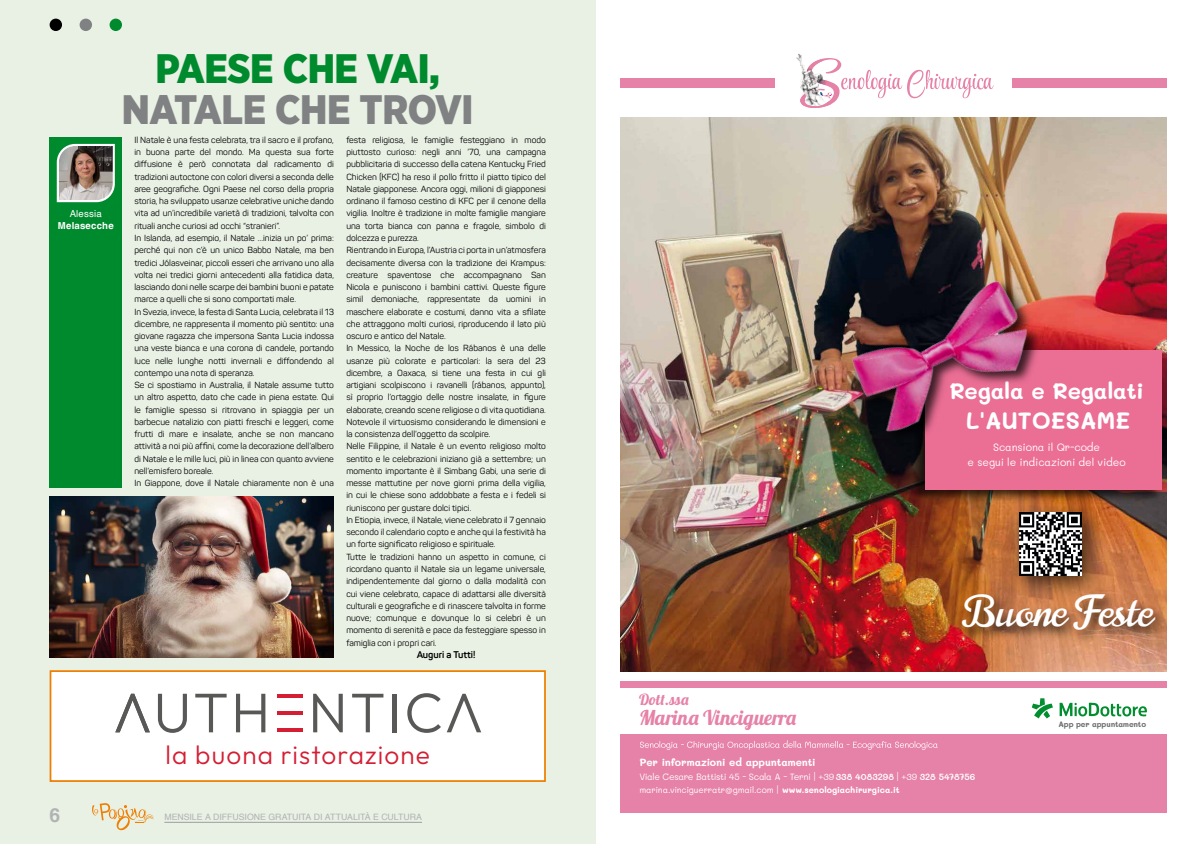
<style>
.page{position:relative;width:1191px;height:844px;background:#fff}
.page>*{position:absolute;margin:0;border:0;box-sizing:border-box;transform-origin:0 0}
.t1{font:42.88px "Norican";letter-spacing:-.01em;color:#fff}
.t2{font:900 41.12px "Gotham Narrow";letter-spacing:-.01em;color:#808183}
.t3{font:900 41.12px "Gotham Narrow";letter-spacing:-.01em;color:#008a2e}
.t4{font:100 26.16px "Outfit";letter-spacing:.045em;color:#d41e33}
.t5{font:700 23.62px "Mali";letter-spacing:-.01em;color:#fff}
.t6{font:700 22.31px "Mali";letter-spacing:-.01em;color:#fff}
.t7{font:20.47px "Lobster 1.4";letter-spacing:-.005em;color:#e681a7}
.t8{font:700 19.25px "Helvetica";color:#b1b3b4}
.t9{font:15.31px "Lobster 1.4";letter-spacing:.01em;color:#e681a7}
.t10{font:10.67px/15.5px "Mali";letter-spacing:-.01em;color:#fff;text-align:center}
.t11{font:700 10.41px "Mali";letter-spacing:-.015em;color:#fff}
.t12{font:700 9.62px "Panton";color:#000}
.t13{font:700 9.62px "Helvetica";letter-spacing:.02em;color:#fff}
.t14{font:9.62px "Helvetica";letter-spacing:.02em;color:#fff}
.t15{font:9.1px "Mali";letter-spacing:-.04em;color:#fff}
.t16{font:8.75px/12.2px "Panton";color:#000}
.t17{font:8.75px "Helvetica";letter-spacing:-.005em;color:#b1b3b4}
.t18{font:8.66px "Mali";letter-spacing:-.02em;color:#fff}
.t19{font:700 7.88px "Mali";letter-spacing:-.015em;color:#6d706f}
.s1{font-weight:600}
.s2{font-weight:700}
</style>
<div class="page">
<div style="left:0;top:0;width:595px;height:843px;background:#e9f0e4"></div>
<svg style="left:50px;top:137px;width:72px;height:350px;background:#128938"></svg>
<div style="left:50px;top:19px;width:12px;height:12px;background:#000;border-radius:50%"></div>
<div style="left:80px;top:19px;width:12px;height:12px;background:#808183;border-radius:50%"></div>
<div style="left:110px;top:19px;width:12px;height:12px;background:#008a2e;border-radius:50%"></div>
<img style="left:50px;top:496px;width:284px;height:161px">
<img style="left:620px;top:118px;width:546px;height:553px">
<div style="left:620px;top:734px;width:546px;height:78px;background:#e681a7"></div>
<svg style="left:640px;top:740px;width:297px;height:9px"></svg>
<img style="left:955px;top:582px;width:211px;height:78px">
<div style="left:620px;top:78px;width:154px;height:10px;background:#e681a7"></div>
<div style="left:620px;top:681px;width:546px;height:6px;background:#e681a7"></div>
<div style="left:1012px;top:78px;width:154px;height:10px;background:#e681a7"></div>
<img style="left:906px;top:343px;width:260px;height:163px">
<div style="left:925px;top:350px;width:237px;height:139px;background:#eb6e95"></div>
<img style="left:821px;top:258px;width:252px;height:215px">
<img style="left:827px;top:264px;width:229px;height:192px">
<img style="left:998px;top:491px;width:116px;height:117px">
<img style="left:1019px;top:513px;width:62px;height:62px">
<svg style="left:1031px;top:698px;width:22px;height:20px"></svg>
<svg style="left:1059px;top:702px;width:88px;height:15px"></svg>
<img style="left:796px;top:54px;width:6px;height:5px">
<svg style="left:797px;top:58px;width:196px;height:50px"></svg>
<div style="left:50px;top:670px;width:496px;height:111px;background:#fff;border:2px solid #ee7f00"></div>
<svg style="left:158px;top:693px;width:29px;height:39px"></svg>
<svg style="left:195px;top:693px;width:32px;height:39px"></svg>
<svg style="left:236px;top:693px;width:29px;height:39px"></svg>
<svg style="left:313px;top:693px;width:30px;height:39px"></svg>
<svg style="left:352px;top:693px;width:31px;height:39px"></svg>
<hr style="left:393px;top:693px;width:4px;height:39px;background:#585857">
<svg style="left:407px;top:693px;width:34px;height:39px"></svg>
<svg style="left:447px;top:693px;width:34px;height:39px"></svg>
<svg style="left:115px;top:693px;width:35px;height:39px"></svg>
<hr style="left:278px;top:728px;width:25px;height:4px;background:#d41e33">
<svg style="left:278px;top:711px;width:25px;height:3px"></svg>
<svg style="left:278px;top:694px;width:25px;height:3px"></svg>
<svg style="left:92px;top:803px;width:62px;height:27px"></svg>
<hr style="left:164px;top:821px;width:258px;height:1px;background:#9c9e9f">
<p class="t14" style="left:70px;top:206px;width:34px">Alessia</p>
<p class="t13" style="left:58px;top:219px;width:57px">Melasecche</p>
<h2 class="t3" style="left:155px;top:41px;width:286px">PAESE CHE VAI,</h2>
<h2 class="t2" style="left:122px;top:82px;width:353px">NATALE CHE TROVI</h2>
<p class="t16" style="left:134px;top:134px;width:201px">Il Natale è una festa celebrata, tra il sacro e il profano, in buona parte del mondo. Ma questa sua forte diffusione è però connotata dal radicamento di tradizioni autoctone con colori diversi a seconda delle aree geografiche. Ogni Paese nel corso della propria storia, ha sviluppato usanze celebrative uniche dando vita ad un’incredibile varietà di tradizioni, talvolta con rituali anche curiosi ad occhi “stranieri”.<br>In Islanda, ad esempio, il Natale …inizia un po’ prima: perché qui non c’è un unico Babbo Natale, ma ben tredici Jólasveinar, piccoli esseri che arrivano uno alla volta nei tredici giorni antecedenti alla fatidica data, lasciando doni nelle scarpe dei bambini buoni e patate marce a quelli che si sono comportati male.<br>In Svezia, invece, la festa di Santa Lucia, celebrata il 13 dicembre, ne rappresenta il momento più sentito: una giovane ragazza che impersona Santa Lucia indossa una veste bianca e una corona di candele, portando luce nelle lunghe notti invernali e diffondendo al contempo una nota di speranza.<br>Se ci spostiamo in Australia, il Natale assume tutto un altro aspetto, dato che cade in piena estate. Qui le famiglie spesso si ritrovano in spiaggia per un barbecue natalizio con piatti freschi e leggeri, come frutti di mare e insalate, anche se non mancano attività a noi più affini, come la decorazione dell’albero di Natale e le mille luci, più in linea con quanto avviene nell’emisfero boreale.<br>In Giappone, dove il Natale chiaramente non è una</p>
<p class="t16" style="left:346px;top:134px;width:201px">festa religiosa, le famiglie festeggiano in modo piuttosto curioso: negli anni ’70, una campagna pubblicitaria di successo della catena Kentucky Fried Chicken (KFC) ha reso il pollo fritto il piatto tipico del Natale giapponese. Ancora oggi, milioni di giapponesi ordinano il famoso cestino di KFC per il cenone della vigilia. Inoltre è tradizione in molte famiglie mangiare una torta bianca con panna e fragole, simbolo di dolcezza e purezza.<br>Rientrando in Europa, l’Austria ci porta in un’atmosfera decisamente diversa con la tradizione dei Krampus: creature spaventose che accompagnano San Nicola e puniscono i bambini cattivi. Queste figure simil demoniache, rappresentate da uomini in maschere elaborate e costumi, danno vita a sfilate che attraggono molti curiosi, riproducendo il lato più oscuro e antico del Natale.<br>In Messico, la Noche de los Rábanos è una delle usanze più colorate e particolari: la sera del 23 dicembre, a Oaxaca, si tiene una festa in cui gli artigiani scolpiscono i ravanelli (rábanos, appunto), sì proprio l’ortaggio delle nostre insalate, in figure elaborate, creando scene religiose o di vita quotidiana.<br>Notevole il virtuosismo considerando le dimensioni e la consistenza dell’oggetto da scolpire.<br>Nelle Filippine, il Natale è un evento religioso molto sentito e le celebrazioni iniziano già a settembre; un momento importante è il Simbang Gabi, una serie di messe mattutine per nove giorni prima della vigilia, in cui le chiese sono addobbate a festa e i fedeli si riuniscono per gustare dolci tipici.<br>In Etiopia, invece, il Natale, viene celebrato il 7 gennaio secondo il calendario copto e anche qui la festività ha un forte significato religioso e spirituale.<br>Tutte le tradizioni hanno un aspetto in comune, ci ricordano quanto il Natale sia un legame universale, indipendentemente dal giorno o dalla modalità con cui viene celebrato, capace di adattarsi alle diversità culturali e geografiche e di rinascere talvolta in forme nuove; comunque e dovunque lo si celebri è un momento di serenità e pace da festeggiare spesso in famiglia con i propri cari.</p>
<p class="t12" style="left:417px;top:648px;width:60px">Auguri a Tutti!</p>
<h3 class="t4" style="left:165px;top:739px;width:266px">la buona ristorazione</h3>
<h3 class="t8" style="left:50px;top:803px;width:12px">6</h3>
<p class="t17" style="left:164px;top:809px;width:259px">MENSILE A DIFFUSIONE GRATUITA DI ATTUALITÀ E CULTURA</p>
<h3 class="t6" style="left:949px;top:378px;width:196px">Regala e Regalati</h3>
<h3 class="t5" style="left:965px;top:406px;width:166px">L'AUTOESAME</h3>
<p class="t10" style="left:967px;top:439px;width:160px">Scansiona il Qr-code<br>e segui le indicazioni del video</p>
<h1 class="t1" style="left:962px;top:582px;width:192px">Buone Feste</h1>
<h3 class="t9" style="left:639px;top:689px;width:51px">Dott.ssa</h3>
<h3 class="t7" style="left:639px;top:704px;width:159px">Marina Vinciguerra</h3>
<p class="t11" style="left:639px;top:756px;width:178px">Per informazioni ed appuntamenti</p>
<p class="t15" style="left:639px;top:771px;width:337px">Viale Cesare Battisti 45 - Scala A - Terni | +39 <span class="s1">338 4083298</span> | +39 <span class="s1">328 5478756</span></p>
<p class="t18" style="left:639px;top:784px;width:262px">marina.vinciguerratr@gmail.com | <span class="s2">www.senologiachirurgica.it</span></p>
<p class="t19" style="left:1058px;top:719px;width:89px">App per appuntamento</p>
</div>
